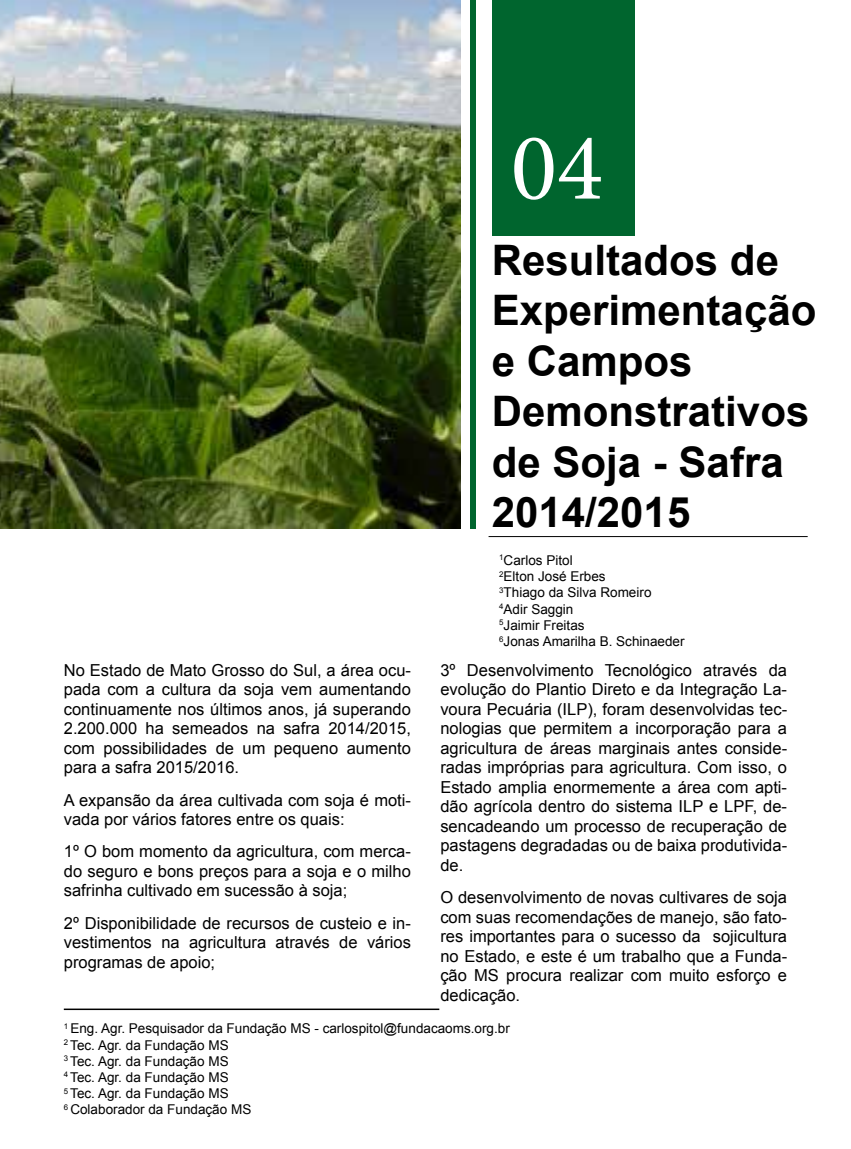
<style>
.page{position:relative;width:851px;height:1149px;background:#fff}
.page>*{position:absolute;margin:0;border:0;box-sizing:border-box;transform-origin:0 0}
.t1{font:96px "Minion Pro";color:#fff}
.t2{font:700 42px/50.4px "Arial";color:#000}
.t3{font:16.5px/19.5px "Arial";color:#000;text-align:justify}
.t4{font:13.5px/16.2px "Arial";color:#000}
</style>
<div class="page">
<div style="left:491px;top:0;width:143px;height:236px;background:#00652e"></div>
<div style="left:470px;top:0;width:5px;height:529px;background:#00652e"></div>
<hr style="left:488px;top:536px;width:319px;height:1px;background:#000">
<hr style="left:64px;top:1008px;width:375px;height:1px;background:#000">
<img style="left:0;top:0;width:461px;height:529px">
<h1 class="t1" style="left:511px;top:103px;width:94px">04</h1>
<p class="t3" style="left:64px;top:660px;width:348px">No Estado de Mato Grosso do Sul, a área ocu&shy;pada com a cultura da soja vem aumentando continuamente nos últimos anos, já superando 2.200.000 ha semeados na safra 2014/2015, com possibilidades de um pequeno aumento para a safra 2015/2016.</p>
<p class="t3" style="left:64px;top:790px;width:348px">A expansão da área cultivada com soja é moti&shy;vada por vários fatores entre os quais:</p>
<p class="t3" style="left:64px;top:841px;width:348px">1º O bom momento da agricultura, com merca&shy;do seguro e bons preços para a soja e o milho safrinha cultivado em sucessão à soja;</p>
<p class="t3" style="left:64px;top:913px;width:348px">2º Disponibilidade de recursos de custeio e in&shy;vestimentos na agricultura através de vários programas de apoio;</p>
<h2 class="t2" style="left:491px;top:236px;width:326px">Resultados de<br>Experimentação e Campos<br>Demonstrativos de Soja - Safra<br>2014/2015</h2>
<p class="t4" style="left:499px;top:552px;width:187px"><sup>1</sup>Carlos Pitol<br><sup>2</sup>Elton José Erbes<br><sup>3</sup>Thiago da Silva Romeiro<br><sup>4</sup>Adir Saggin<br><sup>5</sup>Jaimir Freitas<br><sup>6</sup>Jonas Amarilha B. Schinaeder</p>
<p class="t3" style="left:440px;top:660px;width:348px">3º Desenvolvimento Tecnológico através da evolução do Plantio Direto e da Integração La&shy;voura Pecuária (ILP), foram desenvolvidas tec&shy;nologias que permitem a incorporação para a agricultura de áreas marginais antes conside&shy;radas impróprias para agricultura. Com isso, o Estado amplia enormemente a área com apti&shy;dão agrícola dentro do sistema ILP e LPF, de&shy;sencadeando um processo de recuperação de pastagens degradadas ou de baixa produtivida&shy;de.</p>
<p class="t3" style="left:440px;top:887px;width:348px">O desenvolvimento de novas cultivares de soja com suas recomendações de manejo, são fato&shy;res importantes para o sucesso da sojicultura no Estado, e este é um trabalho que a Funda&shy;ção MS procura realizar com muito esforço e dedicação.</p>
<p class="t4" style="left:64px;top:1020px;width:447px"><sup>1</sup> Eng. Agr. Pesquisador da Fundação MS - carlospitol@fundacaoms.org.br <sup>2</sup> Tec. Agr. da Fundação MS<br><sup>3</sup> Tec. Agr. da Fundação MS<br><sup>4</sup> Tec. Agr. da Fundação MS<br><sup>5</sup> Tec. Agr. da Fundação MS<br><sup>6</sup> Colaborador da Fundação MS</p>
</div>
